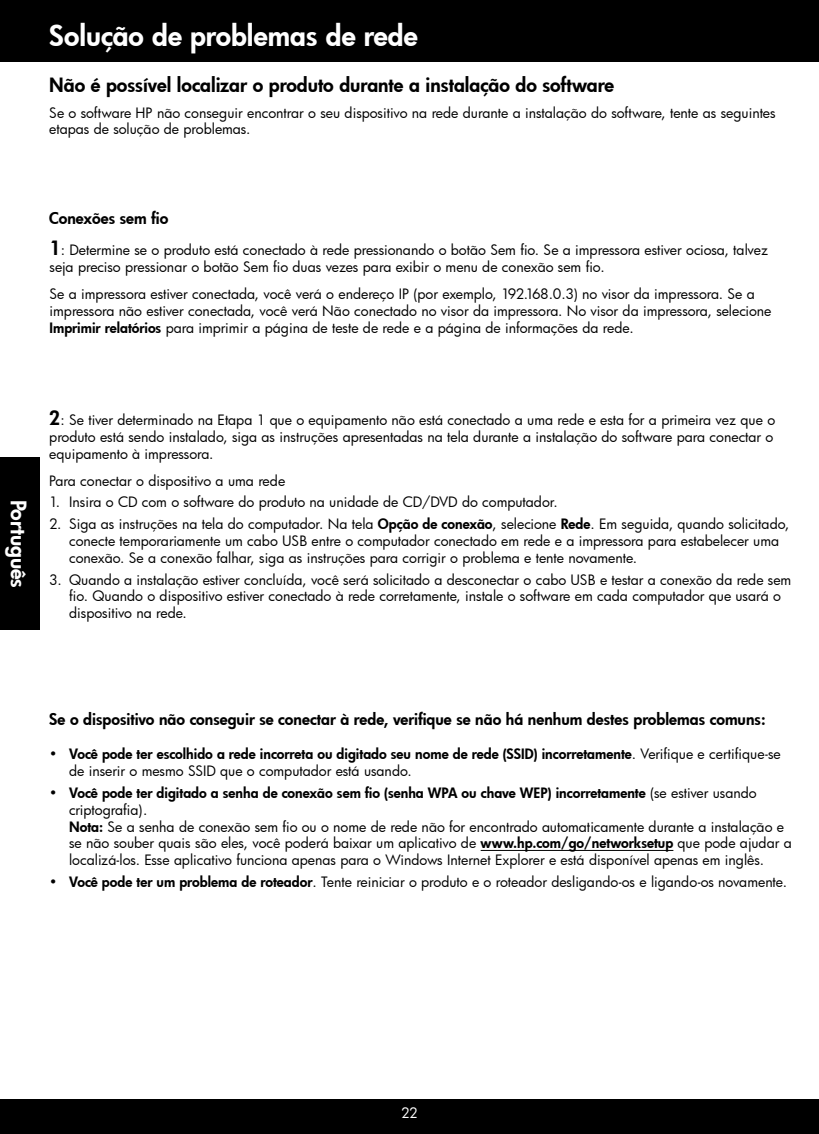
<style>
.page{position:relative;width:819px;height:1134px;background:#fff}
.page>*{position:absolute;margin:0;border:0;box-sizing:border-box;transform-origin:0 0}
.t1{font:28px "Futura Hv";color:#fff}
.t2{font:21px "Futura Hv";color:#fff}
.t3{font:19.25px "Futura Hv";color:#000}
.t4{font:15.75px "Futura Hv";color:#000}
.t5{font:14px/16.8px "Futura Bk";color:#000}
.t6{font:14px "Futura Hv";color:#000}
.t7{font:14px "Futura Bk";color:#fff}
.s1{font-family:"Futura Hv";font-size:19.25px}
.s2{font-family:"Futura Hv"}
.s3{font-family:"Futura Bk"}
</style>
<div class="page">
<div style="left:0;top:0;width:819px;height:62px;background:#000"></div>
<div style="left:0;top:1099px;width:819px;height:35px;background:#000"></div>
<hr style="left:481px;top:850px;width:192px;height:1px;background:#000">
<div style="left:0;top:458px;width:40px;height:172px;background:#000"></div>
<h1 class="t1" style="left:49px;top:17px;width:370px">Solução de problemas de rede</h1>
<h3 class="t3" style="left:49px;top:72px;width:566px">Não é possível localizar o produto durante a instalação do software</h3>
<p class="t5" style="left:49px;top:104px;width:728px">Se o software HP não conseguir encontrar o seu dispositivo na rede durante a instalação do software, tente as seguintes etapas de solução de problemas.</p>
<p class="t4" style="left:49px;top:208px;width:121px">Conexões sem fio</p>
<p class="t5" style="left:50px;top:242px;width:720px"><span class="s1">1</span>: Determine se o produto está conectado à rede pressionando o botão Sem fio. Se a impressora estiver ociosa, talvez seja preciso pressionar o botão Sem fio duas vezes para exibir o menu de conexão sem fio.</p>
<p class="t5" style="left:50px;top:285px;width:723px">Se a impressora estiver conectada, você verá o endereço IP (por exemplo, 192.168.0.3) no visor da impressora. Se a impressora não estiver conectada, você verá Não conectado no visor da impressora. No visor da impressora, selecione<br><span class="s2">Imprimir relatórios</span> para imprimir a página de teste de rede e a página de informações da rede.</p>
<h2 class="t2" style="left:33px;top:500px;width:90px;rotate:90deg">Português</h2>
<p class="t5" style="left:49px;top:411px;width:727px"><span class="s1">2</span>: Se tiver determinado na Etapa 1 que o equipamento não está conectado a uma rede e esta for a primeira vez que o produto está sendo instalado, siga as instruções apresentadas na tela durante a instalação do software para conectar o equipamento à impressora.</p>
<p class="t5" style="left:49px;top:472px;width:237px">Para conectar o dispositivo a uma rede</p>
<p class="t5" style="left:49px;top:494px;width:510px">1. Insira o CD com o software do produto na unidade de CD/DVD do computador.</p>
<p class="t5" style="left:69px;top:515px;width:722px;text-indent:-20px">2. Siga as instruções na tela do computador. Na tela <span class="s2">Opção de conexão</span>, selecione <span class="s2">Rede</span>. Em seguida, quando solicitado, conecte temporariamente um cabo USB entre o computador conectado em rede e a impressora para estabelecer uma conexão. Se a conexão falhar, siga as instruções para corrigir o problema e tente novamente.</p>
<p class="t5" style="left:69px;top:571px;width:724px;text-indent:-20px">3. Quando a instalação estiver concluída, você será solicitado a desconectar o cabo USB e testar a conexão da rede sem fio. Quando o dispositivo estiver conectado à rede corretamente, instale o software em cada computador que usará o dispositivo na rede.</p>
<p class="t4" style="left:49px;top:709px;width:718px">Se o dispositivo não conseguir se conectar à rede, verifique se não há nenhum destes problemas comuns:</p>
<p class="t6" style="left:49px;top:745px;width:733px"><span class="s3">•</span> Você pode ter escolhido a rede incorreta ou digitado seu nome de rede (SSID) incorretamente<span class="s3">. Verifique e certifique-se</span></p>
<p class="t5" style="left:69px;top:762px;width:344px">de inserir o mesmo SSID que o computador está usando.</p>
<p class="t6" style="left:49px;top:783px;width:709px"><span class="s3">•</span> Você pode ter digitado a senha de conexão sem fio (senha WPA ou chave WEP) incorretamente <span class="s3">(se estiver usando</span></p>
<p class="t5" style="left:69px;top:801px;width:724px">criptografia).<br><span class="s2">Nota:</span> Se a senha de conexão sem fio ou o nome de rede não for encontrado automaticamente durante a instalação e se não souber quais são eles, você poderá baixar um aplicativo de <span class="s2">www.hp.com/go/networksetup</span> que pode ajudar a localizá-los. Esse aplicativo funciona apenas para o Windows Internet Explorer e está disponível apenas em inglês.</p>
<p class="t5" style="left:49px;top:873px;width:739px">• <span class="s2">Você pode ter um problema de roteador</span>. Tente reiniciar o produto e o roteador desligando-os e ligando-os novamente.</p>
<p class="t7" style="left:401px;top:1104px;width:18px">22</p>
</div>
